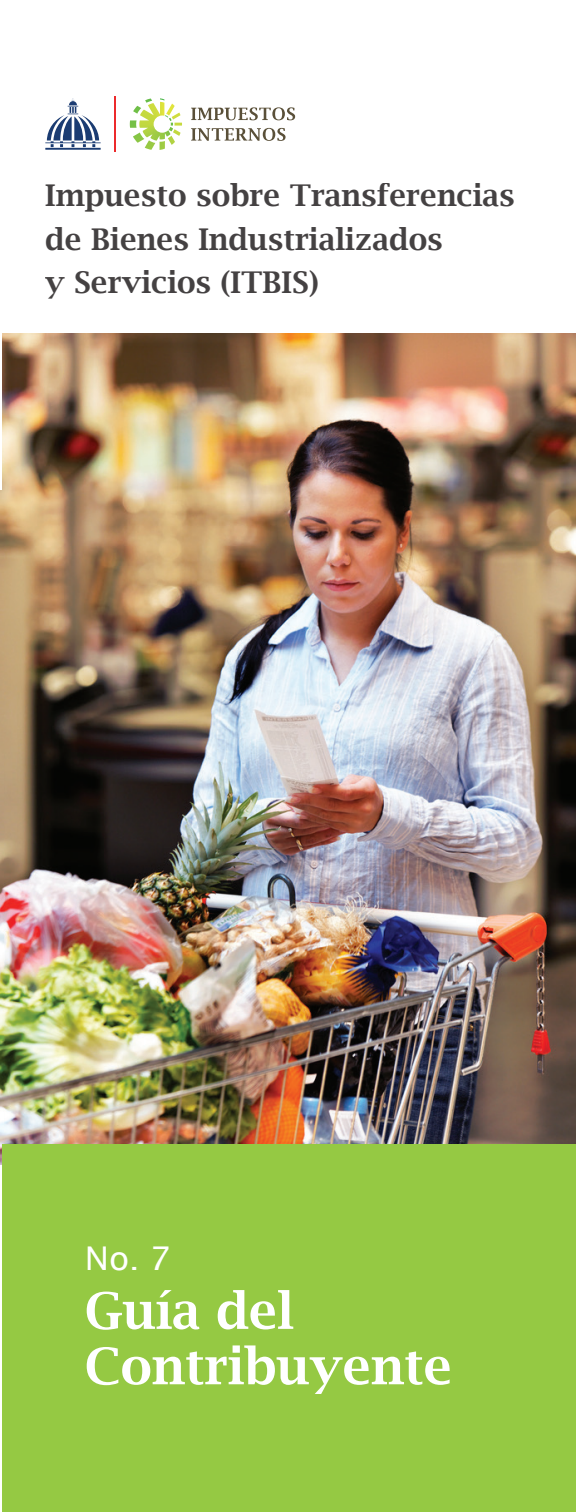
<style>
.page{position:relative;width:576px;height:1512px;background:#fff}
.page>*{position:absolute;margin:0;border:0;box-sizing:border-box;transform-origin:0 0}
.t1{font:600 50.4px/55.4px "Lucida Bright";color:#fff}
.t2{font:32.8px "Lucida Sans";color:#fff}
.t3{font:600 30px/43.2px "Lucida Bright";color:#231f20}
</style>
<div class="page">
<img style="left:0;top:333px;width:576px;height:831px">
<div style="left:2px;top:1145px;width:573px;height:367px;background:#95c943"></div>
<hr style="left:0;top:0;width:1px;height:490px;background:#fff">
<hr style="left:114px;top:96px;width:2px;height:56px;background:#ec2a2c">
<svg style="left:45px;top:98px;width:56px;height:49px"></svg>
<hr style="left:45px;top:148px;width:56px;height:2px;background:#1b3c72">
<svg style="left:130px;top:98px;width:52px;height:52px"></svg>
<svg style="left:191px;top:107px;width:104px;height:13px"></svg>
<svg style="left:191px;top:128px;width:95px;height:13px"></svg>
<p class="t3" style="left:45px;top:174px;width:471px">Impuesto sobre Transferencias de Bienes Industrializados<br>y Servicios (ITBIS)</p>
<p class="t2" style="left:85px;top:1240px;width:87px">No. 7</p>
<h1 class="t1" style="left:85px;top:1283px;width:369px">Guía del<br>Contribuyente</h1>
</div>
